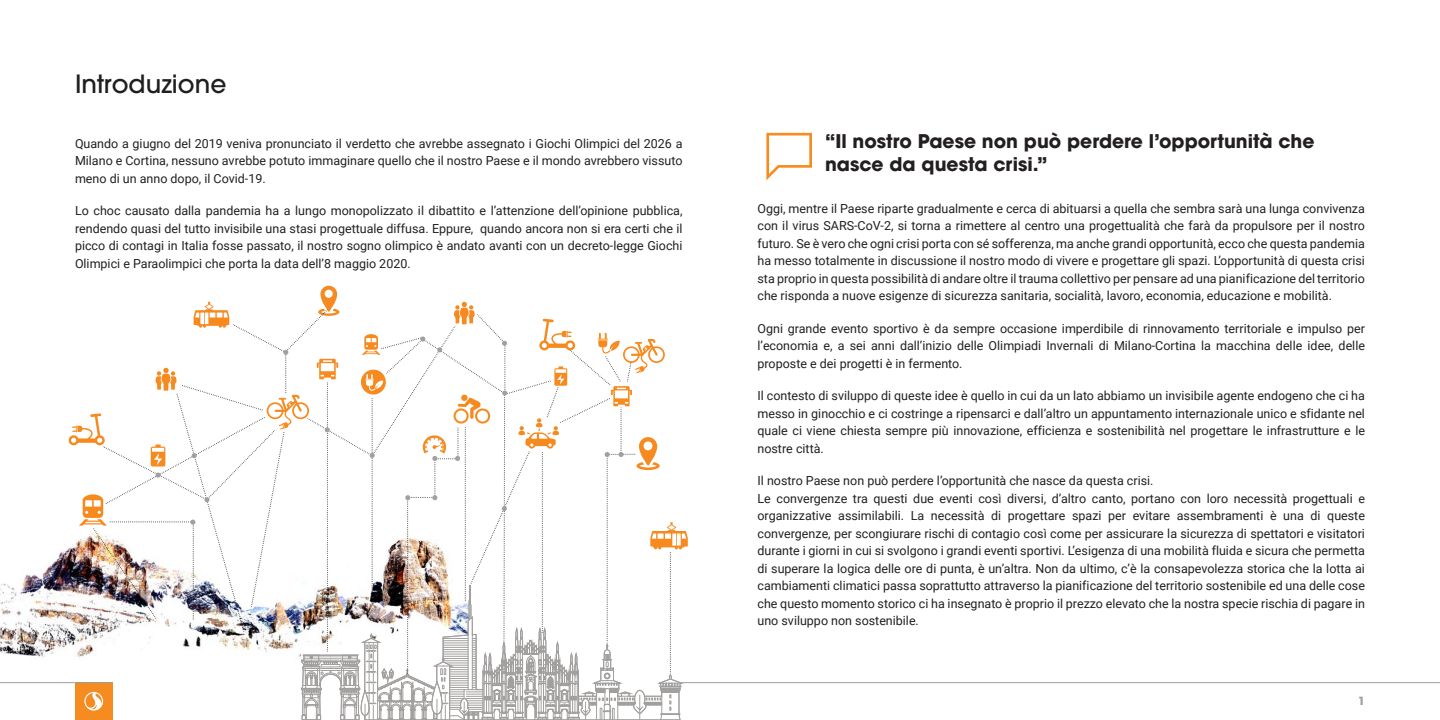
<style>
.page{position:relative;width:1440px;height:720px;background:#fff}
.page>*{position:absolute;margin:0;border:0;box-sizing:border-box;transform-origin:0 0}
.Heading_Style_2{font:500 25px "ITC Avant Garde Pro";color:#201d1e}
.Heading_Style_1{font:700 18.75px/22.5px "ITC Avant Garde Pro";color:#231f20}
.Body{font:12.5px/17.5px "Roboto";color:#231f20;text-align:justify}
.t1{font:700 11.25px "ITC Avant Garde Pro";color:#a2a09e}
</style>
<div class="page">
<svg style="left:766px;top:133px;width:46px;height:47px"></svg>
<hr style="left:680px;top:682px;width:760px;height:1px;background:#a2a09e">
<img style="left:0;top:548px;width:69px;height:136px">
<hr style="left:0;top:682px;width:112px;height:1px;background:#a2a09e">
<svg style="left:69px;top:286px;width:619px;height:434px"></svg>
<p class="Heading_Style_2" style="left:75px;top:68px;width:153px">Introduzione</p>
<p class="Heading_Style_1" style="left:825px;top:130px;width:491px">“Il nostro Paese non può perdere l’opportunità che nasce da questa crisi.”</p>
<p class="Body" style="left:75px;top:134px;width:609px">Quando a giugno del 2019 veniva pronunciato il verdetto che avrebbe assegnato i Giochi Olimpici del 2026 a Milano e Cortina, nessuno avrebbe potuto immaginare quello che il nostro Paese e il mondo avrebbero vissuto meno di un anno dopo, il Covid-19.</p>
<p class="Body" style="left:75px;top:201px;width:609px">Lo choc causato dalla pandemia ha a lungo monopolizzato il dibattito e l’attenzione dell’opinione pubblica, rendendo quasi del tutto invisibile una stasi progettuale diffusa. Eppure, quando ancora non si era certi che il picco di contagi in Italia fosse passato, il nostro sogno olimpico è andato avanti con un decreto-legge Giochi Olimpici e Paraolimpici che porta la data dell’8 maggio 2020.</p>
<p class="Body" style="left:758px;top:199px;width:609px">Oggi, mentre il Paese riparte gradualmente e cerca di abituarsi a quella che sembra sarà una lunga convivenza con il virus SARS-CoV-2, si torna a rimettere al centro una progettualità che farà da propulsore per il nostro futuro. Se è vero che ogni crisi porta con sé sofferenza, ma anche grandi opportunità, ecco che questa pandemia ha messo totalmente in discussione il nostro modo di vivere e progettare gli spazi. L’opportunità di questa crisi sta proprio in questa possibilità di andare oltre il trauma collettivo per pensare ad una pianificazione del territorio che risponda a nuove esigenze di sicurezza sanitaria, socialità, lavoro, economia, educazione e mobilità.</p>
<p class="Body" style="left:758px;top:319px;width:609px">Ogni grande evento sportivo è da sempre occasione imperdibile di rinnovamento territoriale e impulso per l’economia e, a sei anni dall’inizio delle Olimpiadi Invernali di Milano-Cortina la macchina delle idee, delle proposte e dei progetti è in fermento.</p>
<p class="Body" style="left:758px;top:386px;width:609px">Il contesto di sviluppo di queste idee è quello in cui da un lato abbiamo un invisibile agente endogeno che ci ha messo in ginocchio e ci costringe a ripensarci e dall’altro un appuntamento internazionale unico e sfidante nel quale ci viene chiesta sempre più innovazione, efficienza e sostenibilità nel progettare le infrastrutture e le nostre città.</p>
<p class="Body" style="left:758px;top:471px;width:398px">Il nostro Paese non può perdere l’opportunità che nasce da questa crisi.</p>
<p class="Body" style="left:758px;top:489px;width:609px">Le convergenze tra questi due eventi così diversi, d’altro canto, portano con loro necessità progettuali e organizzative assimilabili. La necessità di progettare spazi per evitare assembramenti è una di queste convergenze, per scongiurare rischi di contagio così come per assicurare la sicurezza di spettatori e visitatori durante i giorni in cui si svolgono i grandi eventi sportivi. L’esigenza di una mobilità fluida e sicura che permetta di superare la logica delle ore di punta, è un’altra. Non da ultimo, c’è la consapevolezza storica che la lotta ai cambiamenti climatici passa soprattutto attraverso la pianificazione del territorio sostenibile ed una delle cose che questo momento storico ci ha insegnato è proprio il prezzo elevato che la nostra specie rischia di pagare in uno sviluppo non sostenibile.</p>
<p class="t1" style="left:1358px;top:694px;width:8px">1</p>
</div>
